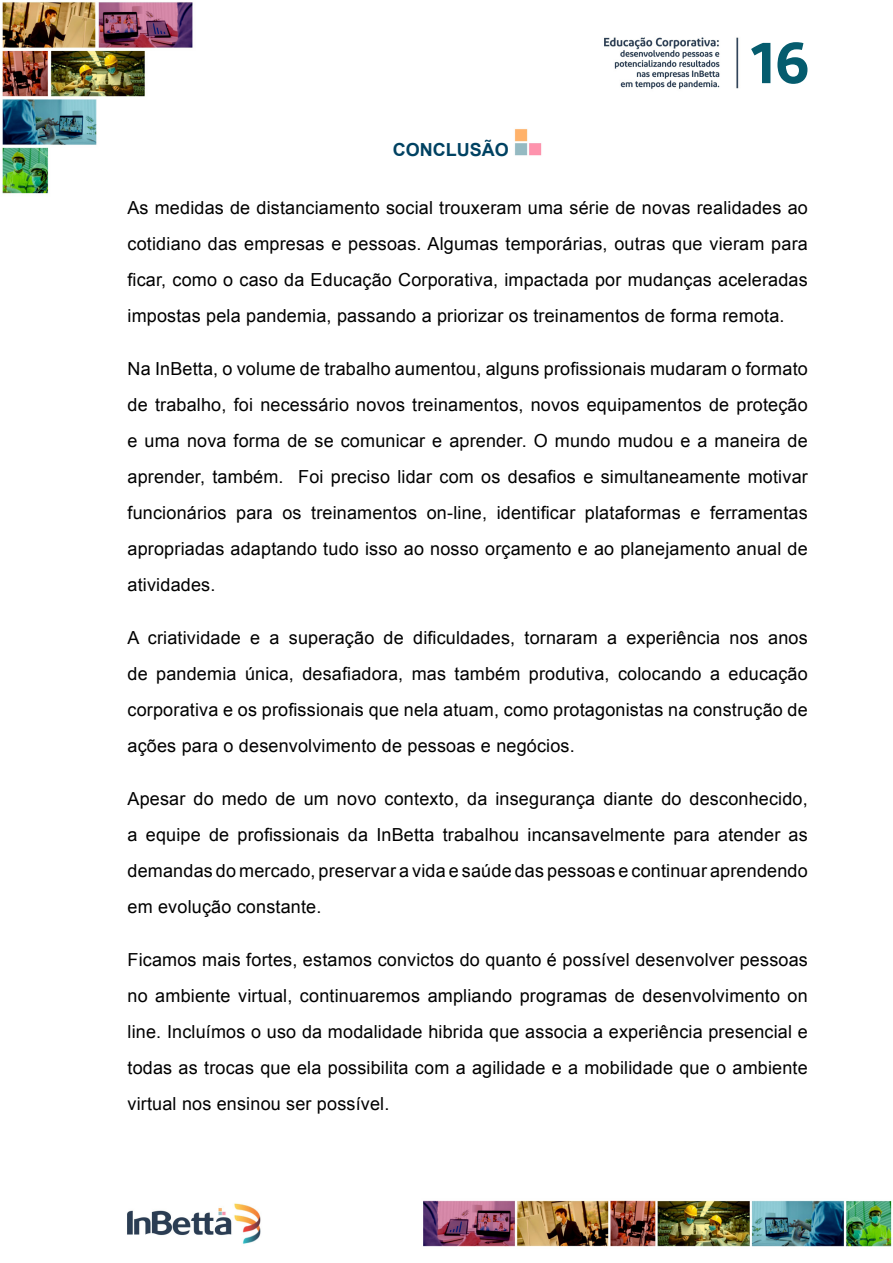
<style>
.page{position:relative;width:893px;height:1263px;background:#fff}
.page>*{position:absolute;margin:0;border:0;box-sizing:border-box;transform-origin:0 0}
.t1{font:600 60px "Diodrum W03";color:#055c6e}
.t2{font:18px/36px "Arial";letter-spacing:.01em;color:#000;text-align:justify}
.t3{font:700 18px "Arial";color:#004262}
</style>
<div class="page">
<img style="left:2px;top:2px;width:890px;height:1245px">
<img style="left:514px;top:128px;width:29px;height:28px">
<p class="t3" style="left:393px;top:137px;width:117px">CONCLUSÃO</p>
<h1 class="t1" style="left:750px;top:23px;width:61px">16</h1>
<p class="t2" style="left:128px;top:189px;width:682px">As medidas de distanciamento social trouxeram uma série de novas realidades ao cotidiano das empresas e pessoas. Algumas temporárias, outras que vieram para ficar, como o caso da Educação Corporativa, impactada por mudanças aceleradas impostas pela pandemia, passando a priorizar os treinamentos de forma remota.</p>
<p class="t2" style="left:128px;top:350px;width:682px">Na InBetta, o volume de trabalho aumentou, alguns profissionais mudaram o formato de trabalho, foi necessário novos treinamentos, novos equipamentos de proteção e uma nova forma de se comunicar e aprender. O mundo mudou e a maneira de aprender, também. Foi preciso lidar com os desafios e simultaneamente motivar funcionários para os treinamentos on-line, identificar plataformas e ferramentas apropriadas adaptando tudo isso ao nosso orçamento e ao planejamento anual de atividades.</p>
<p class="t2" style="left:128px;top:619px;width:682px">A criatividade e a superação de dificuldades, tornaram a experiência nos anos de pandemia única, desafiadora, mas também produtiva, colocando a educação corporativa e os profissionais que nela atuam, como protagonistas na construção de ações para o desenvolvimento de pessoas e negócios.</p>
<p class="t2" style="left:128px;top:780px;width:682px">Apesar do medo de um novo contexto, da insegurança diante do desconhecido, a equipe de profissionais da InBetta trabalhou incansavelmente para atender as demandas do mercado, preservar a vida e saúde das pessoas e continuar aprendendo em evolução constante.</p>
<p class="t2" style="left:128px;top:941px;width:682px">Ficamos mais fortes, estamos convictos do quanto é possível desenvolver pessoas no ambiente virtual, continuaremos ampliando programas de desenvolvimento on line. Incluímos o uso da modalidade hibrida que associa a experiência presencial e todas as trocas que ela possibilita com a agilidade e a mobilidade que o ambiente virtual nos ensinou ser possível.</p>
</div>
